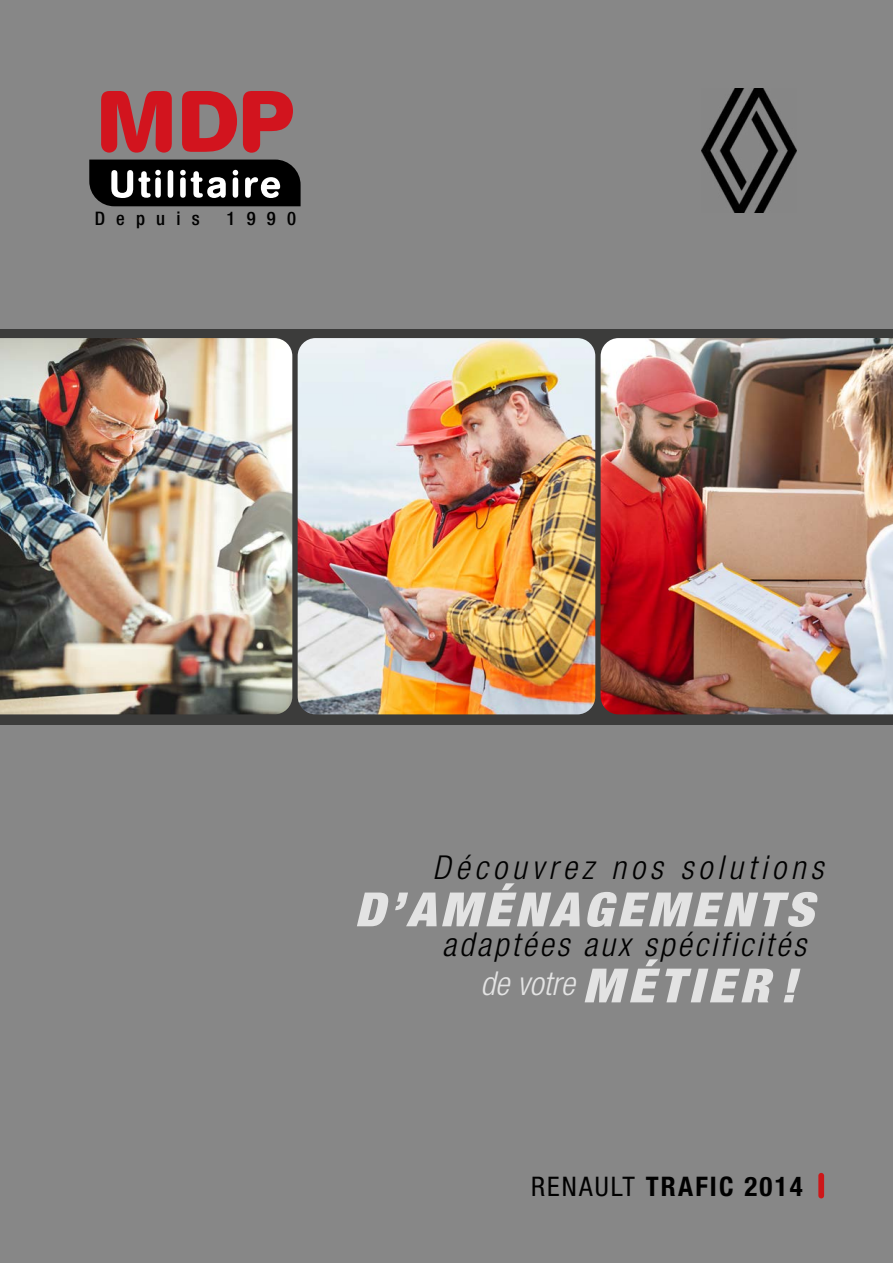
<style>
.page{position:relative;width:893px;height:1263px;background:#878787}
.page>*{position:absolute;margin:0;border:0;box-sizing:border-box;transform-origin:0 0}
.t1{font:italic 900 condensed 47.25px "Helvetica Neue LT Std";letter-spacing:.08em;color:#e3e3e3;scale:1.11 1}
.t2{font:italic 300 condensed 33px/39px "Helvetica Neue LT Std";letter-spacing:.09em;color:#000;text-align:right}
.t3{font:italic 300 condensed 33px "Helvetica Neue LT Std";letter-spacing:.15em;color:#000}
.t4{font:700 condensed 27px "Helvetica Neue LT Std";letter-spacing:.08em;color:#000}
.t5{font:500 condensed 18.6px "Helvetica Neue LT Std";letter-spacing:.6em;color:#000}
.s1{color:#e3e3e3}
.s2{font-weight:900;font-size:47.25px;color:#e3e3e3}
.s3{font-weight:400}
</style>
<div class="page">
<div style="left:0;top:330px;width:893px;height:395px;background:#3c3c3b"></div>
<svg style="left:101px;top:91px;width:71px;height:62px"></svg>
<svg style="left:182px;top:91px;width:55px;height:61px"></svg>
<svg style="left:243px;top:91px;width:50px;height:62px"></svg>
<svg style="left:89px;top:160px;width:212px;height:46px;background:#363636"></svg>
<div style="left:818px;top:1173px;width:6px;height:25px;background:#cd1719;border-radius:3px"></div>
<img style="left:298px;top:338px;width:297px;height:376px">
<img style="left:601px;top:338px;width:292px;height:376px">
<img style="left:701px;top:88px;width:96px;height:125px">
<img style="left:0;top:338px;width:292px;height:376px">
<p class="t5" style="left:95px;top:208px;width:107px">Depuis</p>
<p class="t5" style="left:227px;top:208px;width:71px">1990</p>
<p class="t3" style="left:433px;top:849px;width:392px">Découvrez nos solutions</p>
<h1 class="t1" style="left:355px;top:880px;width:415px">D’AMÉNAGEMENTS</h1>
<p class="t2" style="left:442px;top:925px;width:365px">adaptées aux spécificités <span class="s1">de votre</span> <span class="s2">MÉTIER!</span></p>
<p class="t4" style="left:531px;top:1170px;width:273px"><span class="s3">RENAULT</span> TRAFIC 2014</p>
</div>
